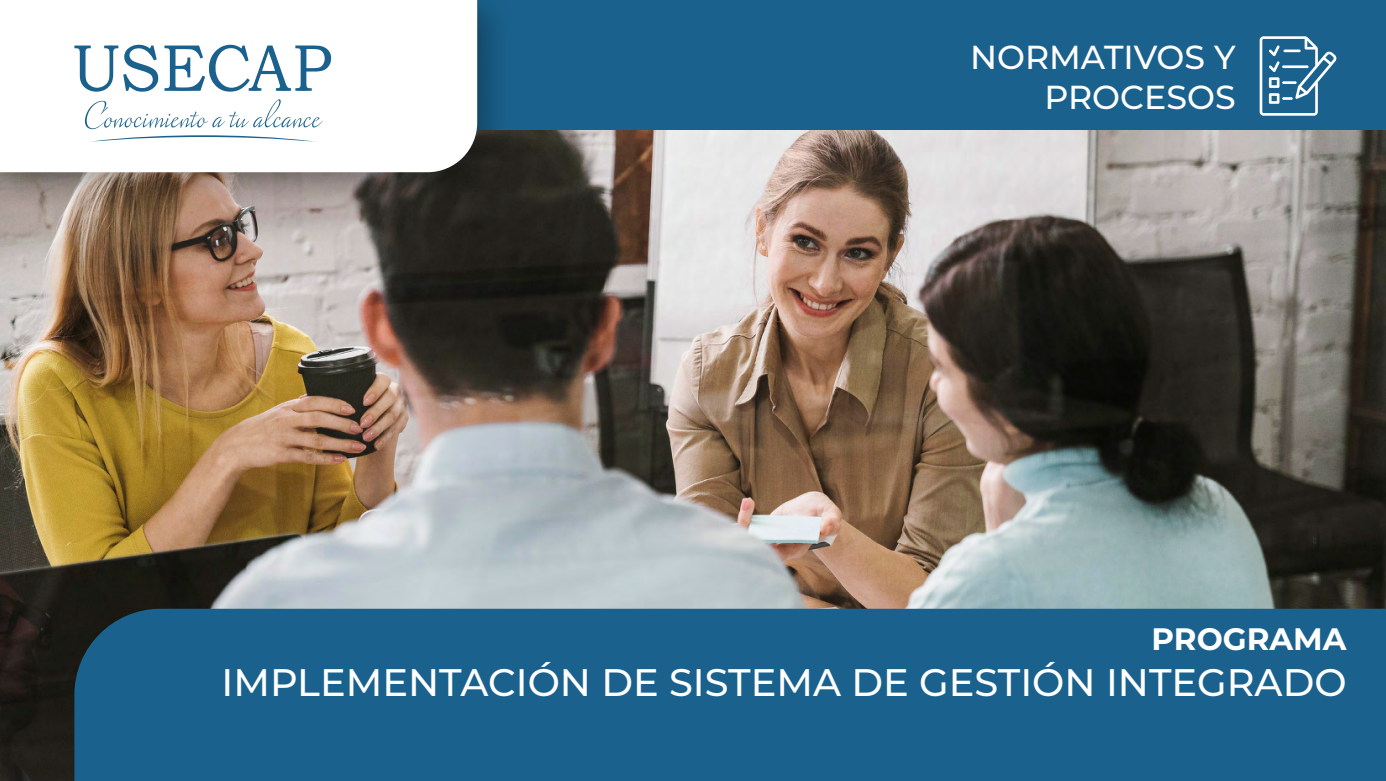
<style>
.page{position:relative;width:1386px;height:781px;background:#fff}
.page>*{position:absolute;margin:0;border:0;box-sizing:border-box;transform-origin:0 0}
.t1{font:500 38.32px "Montserrat";color:#fff}
.t2{font:500 33.25px/39.9px "Montserrat";color:#fff;text-align:right}
.t3{font:700 30.97px "Montserrat";color:#fff}
</style>
<div class="page">
<img style="left:0;top:129px;width:1386px;height:651px">
<div style="left:5px;top:0;width:1381px;height:129px;background:#1a628d"></div>
<div style="left:0;top:0;width:515px;height:211px;background:#000;opacity:.31"></div>
<div style="left:0;top:0;width:477px;height:172px;background:#fff"></div>
<svg style="left:74px;top:45px;width:84px;height:47px"></svg>
<svg style="left:164px;top:44px;width:167px;height:48px"></svg>
<svg style="left:87px;top:135px;width:232px;height:7px"></svg>
<svg style="left:85px;top:99px;width:238px;height:30px;background:#eaf0f4"></svg>
<div style="left:74px;top:608px;width:1312px;height:172px;background:#1a628d"></div>
<svg style="left:1260px;top:36px;width:76px;height:80px"></svg>
<p class="t2" style="left:970px;top:36px;width:267px">NORMATIVOS Y<br>PROCESOS</p>
<p class="t3" style="left:1152px;top:616px;width:196px">PROGRAMA</p>
<p class="t1" style="left:221px;top:655px;width:1127px">IMPLEMENTACIÓN DE SISTEMA DE GESTIÓN INTEGRADO</p>
</div>
